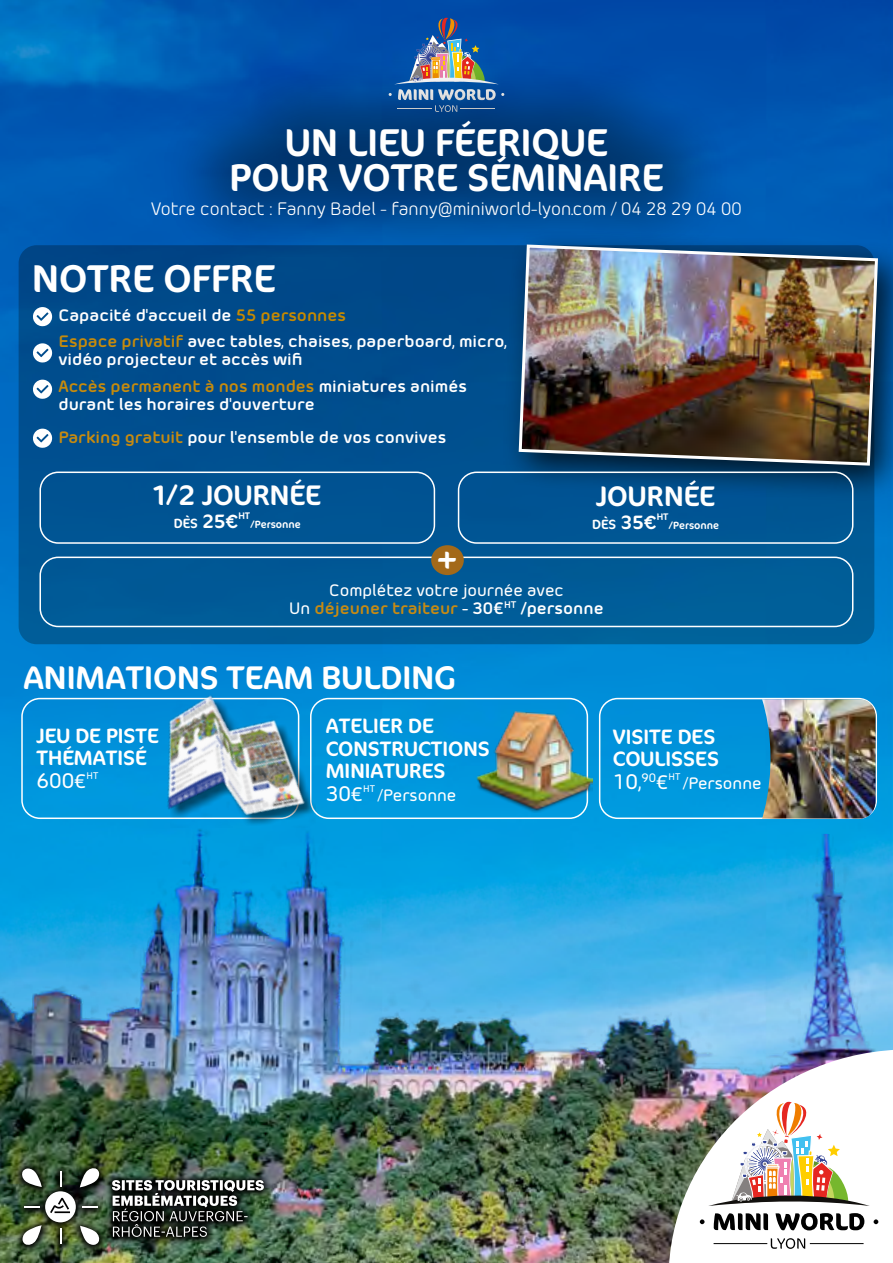
<style>
.page{position:relative;width:893px;height:1263px;background:#fff}
.page>*{position:absolute;margin:0;border:0;box-sizing:border-box;transform-origin:0 0}
.t1{font:39px/34.5px "Cocon";color:#fff;text-align:center}
.t2{font:33px "Cocon";color:#fff}
.t3{font:28.5px "Cocon";color:#fff}
.t4{font:21px/22.5px "Cocon";color:#fff}
.t5{font:500 21px "Morebi Rounded";color:#fff}
.t6{font:18px "Morebi Rounded";color:#fff}
.t7{font:700 16.5px/26.4px "Morebi Rounded";color:#fff}
.t8{font:500 16.5px/18px "Morebi Rounded";color:#fff;text-align:center}
.t9{font:13.5px "Cocon";color:#fff}
.t10{font:10.5px "Cocon";color:#fff}
.s1{color:#c78a00}
.s2{color:#c78b0c}
.s3{color:#c88b0f}
.s4{font-size:19.5px}
.s5{font-weight:700;color:#c88b12}
.s6{font-weight:700}
</style>
<div class="page">
<img style="left:0;top:0;width:893px;height:819px">
<div style="left:599px;top:698px;width:278px;height:121px;border:2px solid #fff;border-radius:18px"></div>
<div style="left:21px;top:698px;width:278px;height:121px;border:2px solid #fff;border-radius:18px"></div>
<div style="left:310px;top:698px;width:278px;height:121px;border:2px solid #fff;border-radius:18px"></div>
<div style="left:19px;top:245px;width:855px;height:399px;background:linear-gradient(to bottom,#004486,#025f9a);border-radius:18px"></div>
<svg style="left:32px;top:307px;width:20px;height:19px"></svg>
<svg style="left:32px;top:343px;width:20px;height:20px"></svg>
<svg style="left:32px;top:380px;width:20px;height:19px"></svg>
<svg style="left:32px;top:429px;width:20px;height:19px"></svg>
<div style="left:39px;top:557px;width:814px;height:70px;border:2px solid #fff;border-radius:18px"></div>
<div style="left:502px;top:227px;width:391px;height:276px;background:#000;opacity:.75"></div>
<img style="left:517px;top:243px;width:362px;height:224px">
<div style="left:39px;top:471px;width:396px;height:73px;border:2px solid #fff;border-radius:18px"></div>
<div style="left:458px;top:471px;width:395px;height:73px;border:2px solid #fff;border-radius:18px"></div>
<div style="left:431px;top:545px;width:33px;height:30px;background:#a36919;border-radius:50%"></div>
<img style="left:0;top:819px;width:893px;height:444px">
<img style="left:669px;top:1049px;width:224px;height:214px">
<hr style="left:714px;top:1243px;width:53px;height:1px;background:#000">
<hr style="left:810px;top:1243px;width:54px;height:1px;background:#000">
<svg style="left:700px;top:1219px;width:4px;height:5px"></svg>
<svg style="left:874px;top:1219px;width:4px;height:5px"></svg>
<img style="left:708px;top:1097px;width:162px;height:109px">
<svg style="left:714px;top:1213px;width:54px;height:17px"></svg>
<svg style="left:775px;top:1213px;width:89px;height:17px"></svg>
<svg style="left:771px;top:1238px;width:34px;height:11px"></svg>
<img style="left:15px;top:1160px;width:256px;height:92px">
<img style="left:21px;top:1167px;width:79px;height:79px">
<svg style="left:112px;top:1180px;width:152px;height:57px"></svg>
<svg style="left:389px;top:15px;width:115px;height:36px"></svg>
<div style="left:160px;top:51px;width:573px;height:213px;background:#000;opacity:.39"></div>
<img style="left:122px;top:670px;width:226px;height:205px">
<img style="left:477px;top:712px;width:115px;height:100px">
<img style="left:761px;top:697px;width:114px;height:121px">
<h1 class="t1" style="left:230px;top:124px;width:435px">UN LIEU FÉERIQUE<br>POUR VOTRE SÉMINAIRE</h1>
<p class="t6" style="left:151px;top:196px;width:592px">Votre contact : Fanny Badel - fanny@miniworld-lyon.com / 04 28 29 04 00</p>
<h1 class="t1" style="left:32px;top:260px;width:245px">NOTRE OFFRE</h1>
<p class="t7" style="left:58px;top:300px;width:450px">Capacité d'accueil de <span class="s1">55 personnes<br></span><span class="s2">Espace privatif</span> avec tables, chaises, paperboard, micro,</p>
<p class="t7" style="left:58px;top:344px;width:410px;line-height:27.2px">vidéo projecteur et accès wifi<br><span class="s2">Accès permanent à nos mondes</span> miniatures animés</p>
<p class="t7" style="left:58px;top:387px;width:389px;line-height:32.4px">durant les horaires d'ouverture<br><span class="s3">Parking gratuit</span> pour l'ensemble de vos convives</p>
<h3 class="t3" style="left:154px;top:469px;width:169px">1/2 JOURNÉE</h3>
<p class="t9" style="left:174px;top:511px;width:78px">DÈS <span class="s4">25€</span><sup>HT</sup></p>
<p class="t10" style="left:250px;top:514px;width:52px">/Personne</p>
<h2 class="t2" style="left:437px;top:528px;width:21px">+</h2>
<h3 class="t3" style="left:596px;top:470px;width:120px">JOURNÉE</h3>
<p class="t9" style="left:592px;top:512px;width:78px">DÈS <span class="s4">35€</span><sup>HT</sup></p>
<p class="t10" style="left:668px;top:515px;width:52px">/Personne</p>
<p class="t8" style="left:289px;top:579px;width:316px">Complétez votre journée avec<br>Un <span class="s5">déjeuner traiteur</span> <span class="s6">- 30€</span><sup>HT</sup> <span class="s6">/personne</span></p>
<h2 class="t2" style="left:23px;top:647px;width:434px">ANIMATIONS TEAM BULDING</h2>
<p class="t4" style="left:36px;top:723px;width:124px">JEU DE PISTE<br>THÉMATISÉ</p>
<p class="t5" style="left:36px;top:765px;width:64px">600<span class="s4">€</span><sup>HT</sup></p>
<p class="t4" style="left:326px;top:714px;width:166px">ATELIER DE<br>CONSTRUCTIONS<br>MINIATURES</p>
<p class="t5" style="left:326px;top:778px;width:51px">30<span class="s4">€</span><sup>HT</sup></p>
<p class="t8" style="left:378px;top:785px;width:80px">/Personne</p>
<p class="t4" style="left:613px;top:724px;width:108px">VISITE DES<br>COULISSES</p>
<p class="t5" style="left:613px;top:766px;width:69px">10,<sup>90</sup><span class="s4">€</span><sup>HT</sup></p>
<p class="t8" style="left:683px;top:773px;width:80px">/Personne</p>
</div>
